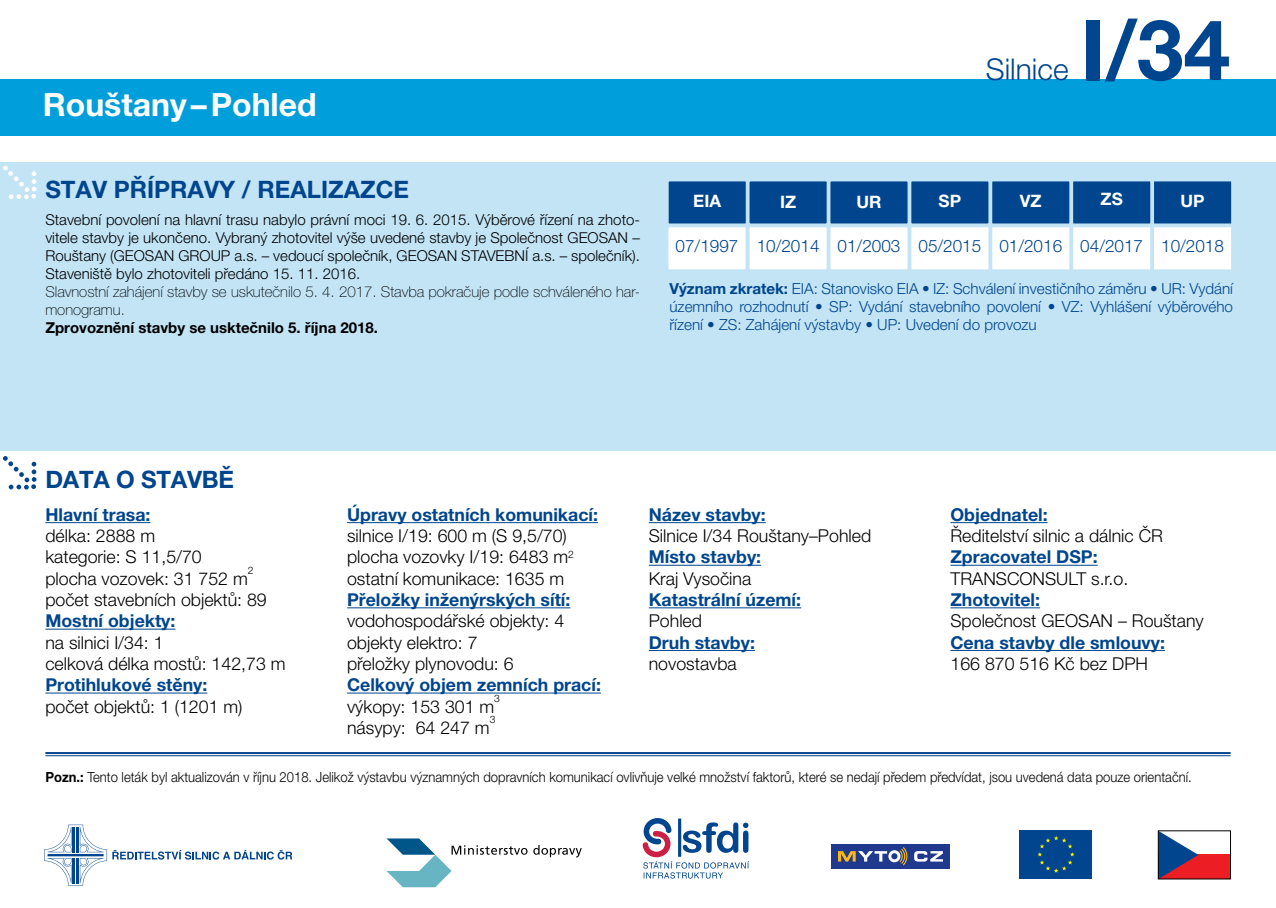
<style>
.page{position:relative;width:1276px;height:908px;background:#fff}
.page>*{position:absolute;margin:0;border:0;box-sizing:border-box;transform-origin:0 0}
.t1{font:700 84px "Helvetica Neue LT Pro";color:#00458d}
.t2{font:700 32px "Helvetica Neue LT Pro";color:#fff}
.t3{font:300 30px "Helvetica Neue LT Pro";color:#00458d}
.t4{font:700 24px "Helvetica Neue LT Pro";color:#00458d}
.t5{font:300 17.8px/21.2px "Helvetica Neue LT Pro";color:#000}
.t6{font:700 17.8px "Helvetica Neue LT Pro";color:#00458d}
.t7{font:300 17.2px "Helvetica Neue LT Pro";color:#00458d}
.t8{font:700 17.2px "Helvetica Neue LT Pro";color:#fff}
.t9{font:300 15.2px/18.2px "Helvetica Neue LT Pro";color:#00458d;text-align:justify}
.t10{font:300 15px/18px "Helvetica Neue LT Pro";color:#000;text-align:justify}
.t11{font:100 15px/18px "Helvetica Neue LT Pro";color:#000}
.t12{font:700 15px "Helvetica Neue LT Pro";color:#000}
.t13{font:300 14px "Helvetica Neue LT Pro";color:#000;scale:.93 1}
.t14{font:300 10.2px "Helvetica Neue LT Pro";color:#000}
.s1{font-weight:700}
</style>
<div class="page">
<div style="left:0;top:79px;width:1276px;height:57px;background:#009fdb"></div>
<div style="left:0;top:162px;width:1276px;height:288px;background:#c2e4f5"></div>
<svg style="left:3px;top:165px;width:34px;height:34px"></svg>
<div style="left:1153px;top:180px;width:79px;height:44px;background:#00458d"></div>
<div style="left:1152px;top:179px;width:81px;height:46px;border:2px solid #c2e4f5"></div>
<div style="left:991px;top:180px;width:79px;height:44px;background:#00458d"></div>
<div style="left:990px;top:179px;width:81px;height:46px;border:2px solid #c2e4f5"></div>
<div style="left:829px;top:180px;width:79px;height:44px;background:#00458d"></div>
<div style="left:828px;top:179px;width:81px;height:46px;border:2px solid #c2e4f5"></div>
<div style="left:1072px;top:180px;width:79px;height:44px;background:#00458d"></div>
<div style="left:1071px;top:179px;width:81px;height:46px;border:2px solid #c2e4f5"></div>
<div style="left:910px;top:180px;width:79px;height:44px;background:#00458d"></div>
<div style="left:909px;top:179px;width:81px;height:46px;border:2px solid #c2e4f5"></div>
<div style="left:748px;top:180px;width:79px;height:44px;background:#00458d"></div>
<div style="left:747px;top:179px;width:81px;height:46px;border:2px solid #c2e4f5"></div>
<div style="left:668px;top:180px;width:78px;height:44px;background:#00458d"></div>
<div style="left:667px;top:179px;width:80px;height:46px;border:2px solid #c2e4f5"></div>
<div style="left:1153px;top:226px;width:79px;height:44px;background:#fff"></div>
<div style="left:1152px;top:225px;width:81px;height:46px;border:2px solid #c2e4f5"></div>
<div style="left:991px;top:226px;width:79px;height:44px;background:#fff"></div>
<div style="left:990px;top:225px;width:81px;height:46px;border:2px solid #c2e4f5"></div>
<div style="left:829px;top:226px;width:79px;height:44px;background:#fff"></div>
<div style="left:828px;top:225px;width:81px;height:46px;border:2px solid #c2e4f5"></div>
<div style="left:1072px;top:226px;width:79px;height:44px;background:#fff"></div>
<div style="left:1071px;top:225px;width:81px;height:46px;border:2px solid #c2e4f5"></div>
<div style="left:910px;top:226px;width:79px;height:44px;background:#fff"></div>
<div style="left:909px;top:225px;width:81px;height:46px;border:2px solid #c2e4f5"></div>
<div style="left:748px;top:226px;width:79px;height:44px;background:#fff"></div>
<div style="left:747px;top:225px;width:81px;height:46px;border:2px solid #c2e4f5"></div>
<div style="left:667px;top:226px;width:79px;height:44px;background:#fff"></div>
<div style="left:666px;top:225px;width:81px;height:46px;border:2px solid #c2e4f5"></div>
<div style="left:1019px;top:830px;width:72px;height:48px;background:#00458d"></div>
<svg style="left:1037px;top:836px;width:37px;height:36px"></svg>
<div style="left:1158px;top:854px;width:72px;height:24px;background:#ed1d24"></div>
<svg style="left:1160px;top:832px;width:38px;height:44px"></svg>
<svg style="left:44px;top:824px;width:248px;height:61px"></svg>
<svg style="left:642px;top:818px;width:107px;height:60px"></svg>
<hr style="left:45px;top:751px;width:1185px;height:2px;background:#00458d">
<hr style="left:45px;top:755px;width:1185px;height:1px;background:#00458d">
<hr style="left:45px;top:522px;width:105px;height:1px;background:#00458d">
<hr style="left:45px;top:628px;width:130px;height:1px;background:#00458d">
<hr style="left:45px;top:692px;width:162px;height:1px;background:#00458d">
<hr style="left:347px;top:522px;width:251px;height:1px;background:#00458d">
<hr style="left:347px;top:607px;width:223px;height:1px;background:#00458d">
<hr style="left:347px;top:692px;width:254px;height:1px;background:#00458d">
<hr style="left:649px;top:522px;width:117px;height:1px;background:#00458d">
<hr style="left:649px;top:564px;width:112px;height:1px;background:#00458d">
<hr style="left:649px;top:607px;width:152px;height:1px;background:#00458d">
<hr style="left:649px;top:649px;width:106px;height:1px;background:#00458d">
<hr style="left:950px;top:522px;width:97px;height:1px;background:#00458d">
<hr style="left:950px;top:564px;width:147px;height:1px;background:#00458d">
<hr style="left:950px;top:607px;width:90px;height:1px;background:#00458d">
<hr style="left:950px;top:649px;width:215px;height:1px;background:#00458d">
<svg style="left:3px;top:456px;width:34px;height:33px"></svg>
<svg style="left:386px;top:838px;width:141px;height:48px"></svg>
<svg style="left:533px;top:845px;width:49px;height:12px"></svg>
<div style="left:831px;top:843px;width:119px;height:24px;background:#1e398d"></div>
<svg style="left:838px;top:847px;width:69px;height:18px"></svg>
<svg style="left:914px;top:851px;width:29px;height:10px"></svg>
<h2 class="t2" style="left:43px;top:85px;width:276px">Rouštany–Pohled</h2>
<h3 class="t4" style="left:45px;top:175px;width:365px">STAV PŘÍPRAVY / REALIZAZCE</h3>
<p class="t10" style="left:45px;top:210px;width:596px">Stavební povolení na hlavní trasu nabylo právní moci 19. 6. 2015. Výběrové řízení na zhoto&shy;vitele stavby je ukončeno. Vybraný zhotovitel výše uvedené stavby je Společnost GEOSAN – Rouštany (GEOSAN GROUP a.s. – vedoucí společník, GEOSAN STAVEBNÍ a.s. – společník).<br>Staveniště bylo zhotoviteli předáno 15. 11. 2016.</p>
<p class="t11" style="left:45px;top:282px;width:596px">Slavnostní zahájení stavby se uskutečnilo 5. 4. 2017. Stavba pokračuje podle schváleného har&shy;monogramu.</p>
<p class="t12" style="left:45px;top:318px;width:334px">Zprovoznění stavby se usktečnilo 5. října 2018.</p>
<h3 class="t3" style="left:985px;top:51px;width:84px">Silnice</h3>
<h1 class="t1" style="left:1081px;top:-2px;width:151px">I/34</h1>
<p class="t8" style="left:693px;top:190px;width:29px">EIA</p>
<p class="t8" style="left:780px;top:191px;width:18px">IZ</p>
<p class="t8" style="left:856px;top:191px;width:27px">UR</p>
<p class="t8" style="left:938px;top:190px;width:24px">SP</p>
<p class="t8" style="left:1020px;top:190px;width:23px">VZ</p>
<p class="t8" style="left:1100px;top:188px;width:24px">ZS</p>
<p class="t8" style="left:1180px;top:190px;width:26px">UP</p>
<p class="t7" style="left:675px;top:235px;width:550px">07/1997 10/2014 01/2003 05/2015 01/2016 04/2017 10/2018</p>
<p class="t9" style="left:669px;top:279px;width:565px"><span class="s1">Význam zkratek:</span> EIA: Stanovisko EIA • IZ: Schválení investičního záměru • UR: Vydání územního rozhodnutí • SP: Vydání stavebního povolení • VZ: Vyhlášení výběrového řízení • ZS: Zahájení výstavby • UP: Uvedení do provozu</p>
<h3 class="t4" style="left:45px;top:464px;width:190px">DATA O STAVBĚ</h3>
<p class="t6" style="left:45px;top:503px;width:107px">Hlavní trasa:</p>
<p class="t5" style="left:45px;top:524px;width:204px">délka: 2888 m<br>kategorie: S 11,5/70 plocha vozovek: 31 752 m</p>
<p class="t14" style="left:248px;top:563px;width:7px">2</p>
<p class="t5" style="left:45px;top:588px;width:223px">počet stavebních objektů: 89</p>
<p class="t6" style="left:45px;top:609px;width:132px">Mostní objekty:</p>
<p class="t5" style="left:45px;top:631px;width:242px">na silnici I/34: 1<br>celková délka mostů: 142,73 m</p>
<p class="t6" style="left:45px;top:673px;width:163px">Protihlukové stěny:</p>
<p class="t5" style="left:45px;top:695px;width:199px">počet objektů: 1 (1201 m)</p>
<p class="t6" style="left:347px;top:503px;width:252px">Úpravy ostatních komunikací:</p>
<p class="t5" style="left:347px;top:524px;width:228px">silnice I/19: 600 m (S 9,5/70) plocha vozovky I/19: 6483 m<sup>2 </sup>ostatní komunikace: 1635 m</p>
<p class="t6" style="left:347px;top:588px;width:225px">Přeložky inženýrských sítí:</p>
<p class="t5" style="left:347px;top:609px;width:219px">vodohospodářské objekty: 4 objekty elektro: 7<br>přeložky plynovodu: 6</p>
<p class="t6" style="left:347px;top:673px;width:255px">Celkový objem zemních prací:</p>
<p class="t5" style="left:347px;top:695px;width:149px">výkopy: 153 301 m</p>
<p class="t14" style="left:494px;top:691px;width:7px">3</p>
<p class="t14" style="left:490px;top:712px;width:7px">3</p>
<p class="t5" style="left:347px;top:716px;width:144px">násypy: 64 247 m</p>
<p class="t6" style="left:649px;top:503px;width:118px">Název stavby:</p>
<p class="t5" style="left:649px;top:524px;width:224px">Silnice I/34 Rouštany–Pohled</p>
<p class="t6" style="left:649px;top:546px;width:114px">Místo stavby:</p>
<p class="t5" style="left:649px;top:567px;width:104px">Kraj Vysočina</p>
<p class="t6" style="left:649px;top:588px;width:154px">Katastrální území:</p>
<p class="t5" style="left:649px;top:609px;width:55px">Pohled</p>
<p class="t6" style="left:649px;top:631px;width:108px">Druh stavby:</p>
<p class="t5" style="left:649px;top:652px;width:90px">novostavba</p>
<p class="t6" style="left:950px;top:503px;width:99px">Objednatel:</p>
<p class="t5" style="left:950px;top:524px;width:214px">Ředitelství silnic a dálnic ČR</p>
<p class="t6" style="left:950px;top:546px;width:149px">Zpracovatel DSP:</p>
<p class="t5" style="left:950px;top:567px;width:179px">TRANSCONSULT s.r.o.</p>
<p class="t6" style="left:950px;top:588px;width:91px">Zhotovitel:</p>
<p class="t5" style="left:950px;top:609px;width:255px">Společnost GEOSAN – Rouštany</p>
<p class="t6" style="left:950px;top:631px;width:216px">Cena stavby dle smlouvy:</p>
<p class="t5" style="left:950px;top:652px;width:199px">166 870 516 Kč bez DPH</p>
<p class="t13" style="left:45px;top:767px;width:1234px"><span class="s1">Pozn.:</span> Tento leták byl aktualizován v říjnu 2018. Jelikož výstavbu významných dopravních komunikací ovlivňuje velké množství faktorů, které se nedají předem předvídat, jsou uvedená data pouze orientační.</p>
</div>
